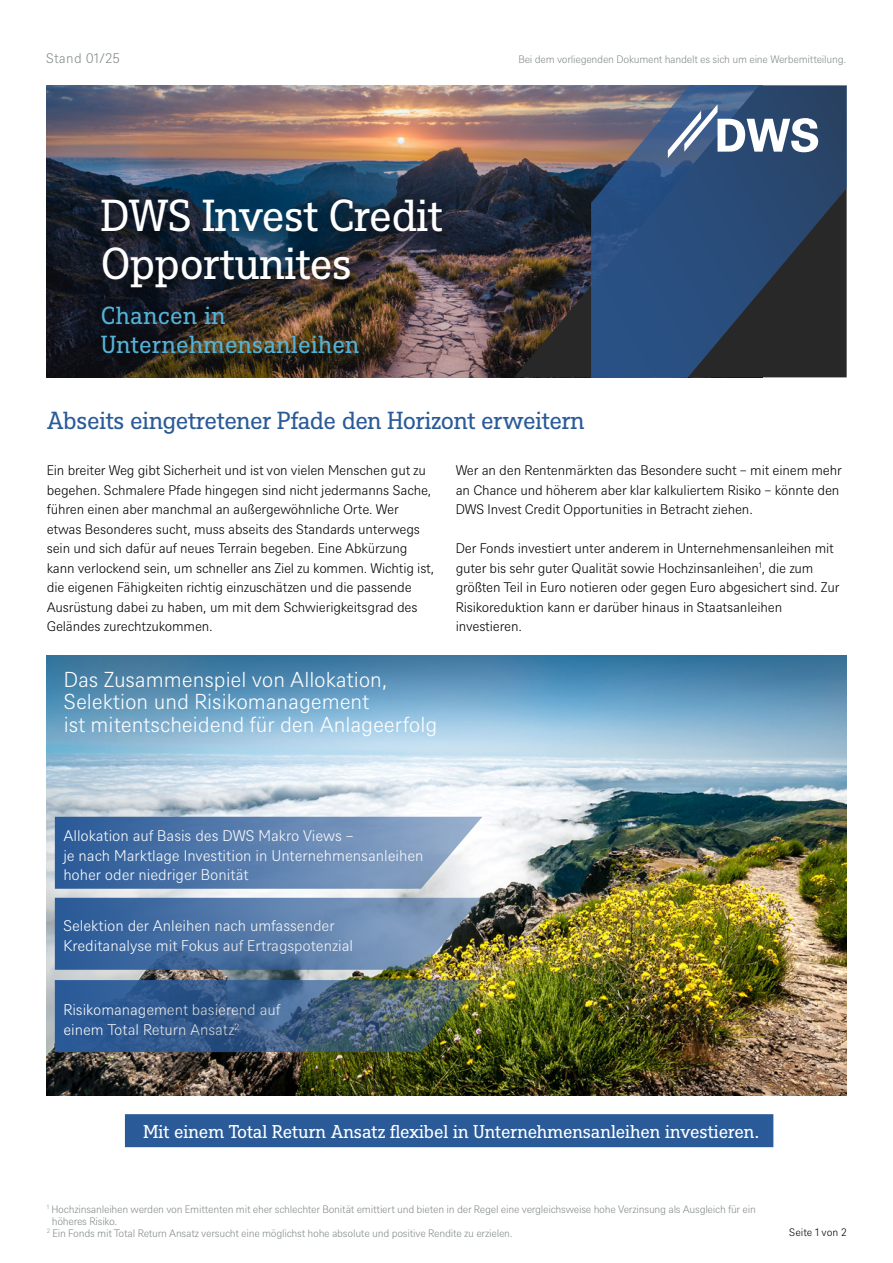
<style>
.page{position:relative;width:893px;height:1263px;background:#fff}
.page>*{position:absolute;margin:0;border:0;box-sizing:border-box;transform-origin:0 0}
.t1{font:43.5px/48px "DWS Slab";letter-spacing:-.01em;color:#fff}
.t2{font:24px "DWS Slab";letter-spacing:-.02em;color:#2a5a98}
.t3{font:24px/28.8px "DWS Slab";letter-spacing:.01em;color:#54b3d8}
.t4{font:300 21px/22.5px "DWS Sans";letter-spacing:-.005em;color:#fff}
.t5{font:18px "DWS Slab";letter-spacing:-.01em;color:#fff}
.t6{font:300 15px/19.5px "DWS Sans";letter-spacing:-.005em;color:#fff}
.t7{font:300 13.5px/19.5px "DWS Sans";letter-spacing:-.015em;color:#000}
.t8{font:300 13.5px "DWS Sans";letter-spacing:.015em;color:#868c8d}
.t9{font:300 10.5px "DWS Sans";letter-spacing:-.025em;color:#868c8d}
.t10{font:300 10.5px "DWS Sans";color:#000}
</style>
<div class="page">
<img style="left:47px;top:86px;width:467px;height:291px">
<img style="left:514px;top:86px;width:77px;height:291px">
<svg style="left:591px;top:86px;width:256px;height:291px;background:#314869"></svg>
<img style="left:70px;top:177px;width:391px;height:143px">
<svg style="left:668px;top:104px;width:150px;height:54px"></svg>
<img style="left:46px;top:655px;width:800px;height:440px">
<div style="left:125px;top:1114px;width:648px;height:33px;background:#2a5a98"></div>
<svg style="left:55px;top:817px;width:427px;height:72px;background:#6487b3"></svg>
<svg style="left:55px;top:898px;width:427px;height:72px;background:#5678a0"></svg>
<img style="left:55px;top:980px;width:427px;height:72px">
<p class="t8" style="left:46px;top:50px;width:75px">Stand 01/25</p>
<p class="t9" style="left:518px;top:53px;width:329px">Bei dem vorliegenden Dokument handelt es sich um eine Werbemitteilung.</p>
<h1 class="t1" style="left:101px;top:188px;width:344px">DWS Invest Credit<br>Opportunites</h1>
<h2 class="t3" style="left:101px;top:300px;width:260px">Chancen in<br>Unternehmensanleihen</h2>
<h2 class="t2" style="left:47px;top:404px;width:539px">Abseits eingetretener Pfade den Horizont erweitern</h2>
<p class="t7" style="left:47px;top:460px;width:389px">Ein breiter Weg gibt Sicherheit und ist von vielen Menschen gut zu begehen. Schmalere Pfade hingegen sind nicht jedermanns Sache, führen einen aber manchmal an außergewöhnliche Orte. Wer etwas Besonderes sucht, muss abseits des Standards unterwegs sein und sich dafür auf neues Terrain begeben. Eine Abkürzung kann verlockend sein, um schneller ans Ziel zu kommen. Wichtig ist, die eigenen Fähigkeiten richtig einzuschätzen und die passende Ausrüstung dabei zu haben, um mit dem Schwierigkeitsgrad des Geländes zurechtzukommen.</p>
<p class="t7" style="left:456px;top:460px;width:388px">Wer an den Rentenmärkten das Besondere sucht – mit einem mehr an Chance und höherem aber klar kalkuliertem Risiko – könnte den<br>DWS Invest Credit Opportunities in Betracht ziehen.</p>
<p class="t7" style="left:456px;top:538px;width:385px">Der Fonds investiert unter anderem in Unternehmensanleihen mit guter bis sehr guter Qualität sowie Hochzinsanleihen<sup>1</sup>, die zum größten Teil in Euro notieren oder gegen Euro abgesichert sind. Zur Risikoreduktion kann er darüber hinaus in Staatsanleihen investieren.</p>
<h3 class="t4" style="left:64px;top:667px;width:375px">Das Zusammenspiel von Allokation,<br>Selektion und Risikomanagement<br>ist mitentscheidend für den Anlageerfolg</h3>
<p class="t6" style="left:63px;top:825px;width:362px">Allokation auf Basis des DWS Makro Views –<br>je nach Marktlage Investition in Unternehmensanleihen hoher oder niedriger Bonität</p>
<p class="t6" style="left:63px;top:915px;width:291px">Selektion der Anleihen nach umfassender<br>Kreditanalyse mit Fokus auf Ertragspotenzial</p>
<p class="t6" style="left:63px;top:999px;width:219px">Risikomanagement basierend auf einem Total Return Ansatz<sup>2</sup></p>
<h3 class="t5" style="left:144px;top:1119px;width:617px">Mit einem Total Return Ansatz flexibel in Unternehmensanleihen investieren.</h3>
<p class="t9" style="left:47px;top:1202px;width:711px"><sup>1</sup> Hochzinsanleihen werden von Emittenten mit eher schlechter Bonität emittiert und bieten in der Regel eine vergleichsweise hohe Verzinsung als Ausgleich für ein</p>
<p class="t9" style="left:52px;top:1214px;width:67px">höheres Risiko.</p>
<p class="t9" style="left:47px;top:1226px;width:467px"><sup>2</sup> Ein Fonds mit Total Return Ansatz versucht eine möglichst hohe absolute und positive Rendite zu erzielen.</p>
<p class="t10" style="left:789px;top:1225px;width:59px">Seite 1 von 2</p>
</div>
